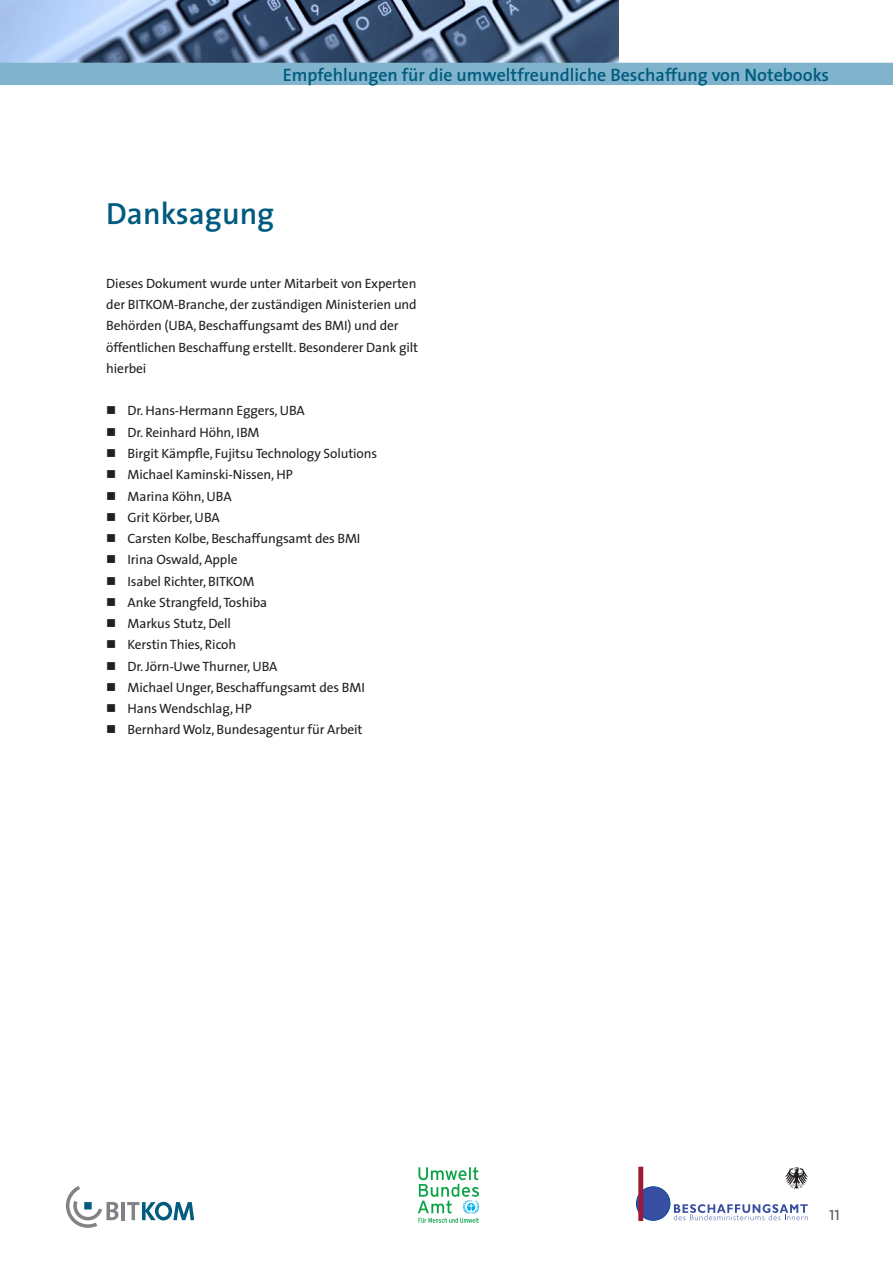
<style>
.page{position:relative;width:893px;height:1263px;background:#fff}
.page>*{position:absolute;margin:0;border:0;box-sizing:border-box;transform-origin:0 0}
.t1{font:600 30.75px "The Sans";color:#005b7f}
.t2{font:600 18px "The Sans";color:#005b7f}
.t3{font:15px "The Sans Caps";color:#58595b}
.t4{font:13.5px/21.3px "The Sans";letter-spacing:-.01em;color:#231f20}
</style>
<div class="page">
<img style="left:0;top:0;width:618px;height:63px">
<div style="left:0;top:63px;width:893px;height:22px;background:#80b4cc"></div>
<svg style="left:418px;top:1167px;width:61px;height:56px"></svg>
<svg style="left:66px;top:1186px;width:52px;height:42px"></svg>
<hr style="left:121px;top:1202px;width:4px;height:18px;background:#808285">
<div style="left:84px;top:1202px;width:8px;height:7px;background:#005b7f"></div>
<svg style="left:127px;top:1202px;width:67px;height:18px"></svg>
<svg style="left:674px;top:1204px;width:134px;height:16px"></svg>
<div style="left:636px;top:1187px;width:34px;height:33px;background:#384ea2;border-radius:50%"></div>
<div style="left:636px;top:1186px;width:34px;height:34px;border:1px solid #024999;border-radius:50%"></div>
<div style="left:639px;top:1167px;width:4px;height:54px;border:1px solid #9f1c25"></div>
<svg style="left:785px;top:1167px;width:23px;height:22px"></svg>
<h2 class="t2" style="left:283px;top:63px;width:548px">Empfehlungen für die umweltfreundliche Beschaffung von Notebooks</h2>
<h1 class="t1" style="left:106px;top:194px;width:170px">Danksagung</h1>
<p class="t4" style="left:106px;top:273px;width:313px">Dieses Dokument wurde unter Mitarbeit von Experten der BITKOM-Branche, der zuständigen Ministerien und Behörden (UBA, Beschaffungsamt des BMI) und der öffentlichen Beschaffung erstellt. Besonderer Dank gilt hierbei</p>
<p class="t4" style="left:128px;top:400px;width:251px">Dr. Hans-Hermann Eggers, UBA<br>Dr. Reinhard Höhn, IBM<br>Birgit Kämpfle, Fujitsu Technology Solutions<br>Michael Kaminski-Nissen, HP<br>Marina Köhn, UBA<br>Grit Körber, UBA<br>Carsten Kolbe, Beschaffungsamt des BMI<br>Irina Oswald, Apple<br>Isabel Richter, BITKOM<br>Anke Strangfeld, Toshiba<br>Markus Stutz, Dell<br>Kerstin Thies, Ricoh<br>Dr. Jörn-Uwe Thurner, UBA<br>Michael Unger, Beschaffungsamt des BMI<br>Hans Wendschlag, HP<br>Bernhard Wolz, Bundesagentur für Arbeit</p>
<p class="t3" style="left:829px;top:1205px;width:12px">11</p>
</div>
